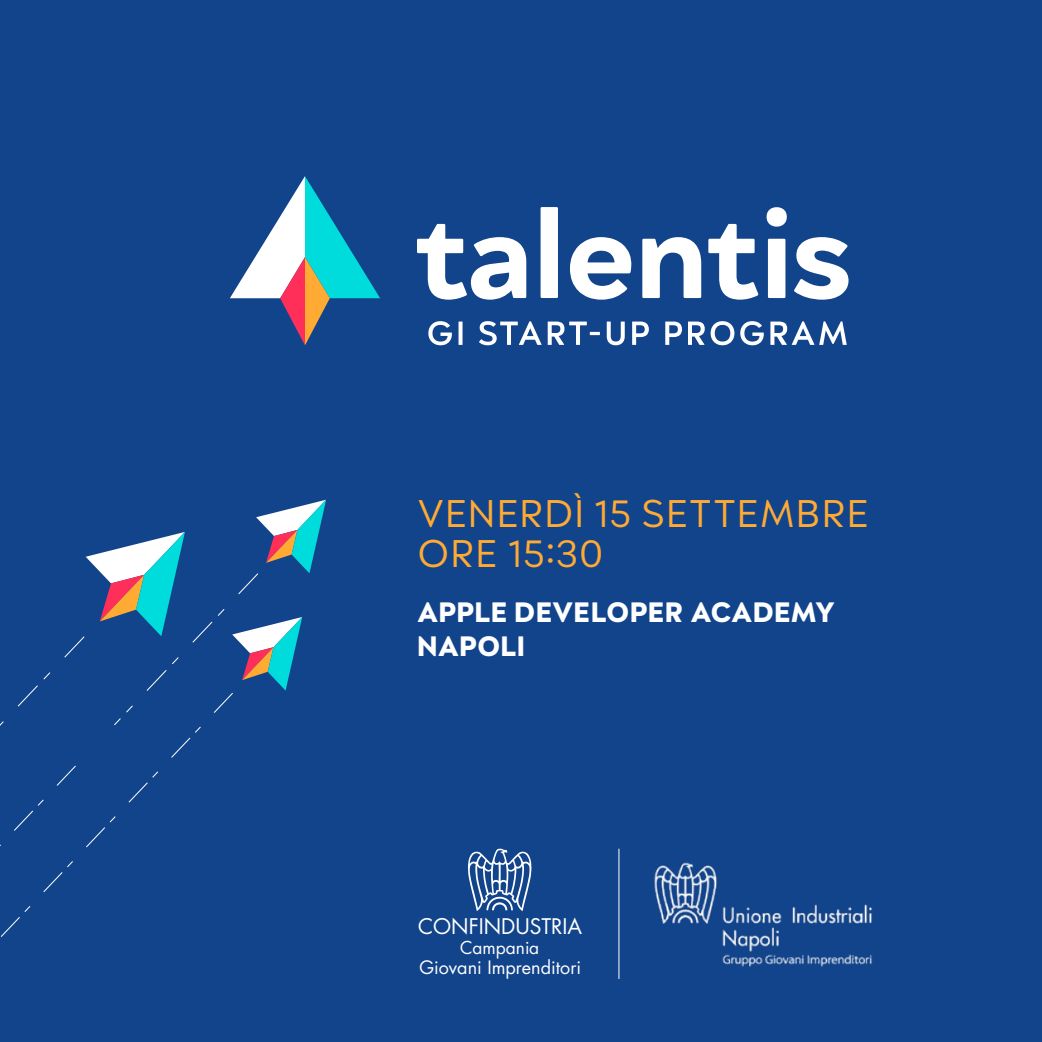
<style>
.page{position:relative;width:1042px;height:1042px;background:#12448c}
.page>*{position:absolute;margin:0;border:0;box-sizing:border-box;transform-origin:0 0}
.t1{font:38.5px/40.2px "Rapor";letter-spacing:.01em;color:#fa3}
.t2{font:700 28px/33.6px "Rapor";letter-spacing:.01em;color:#fff}
.t3{font:21px "Futura LT";color:#fff}
.t4{font:18.03px "Futura LT";color:#fff}
.t5{font:17.32px "Futura LT";color:#fff}
</style>
<div class="page">
<svg style="left:230px;top:176px;width:150px;height:169px"></svg>
<svg style="left:428px;top:321px;width:24px;height:24px"></svg>
<svg style="left:458px;top:321px;width:4px;height:24px"></svg>
<svg style="left:479px;top:321px;width:62px;height:24px"></svg>
<svg style="left:548px;top:321px;width:52px;height:24px"></svg>
<svg style="left:607px;top:321px;width:18px;height:24px"></svg>
<svg style="left:632px;top:321px;width:17px;height:24px"></svg>
<svg style="left:665px;top:321px;width:17px;height:24px"></svg>
<svg style="left:688px;top:321px;width:46px;height:24px"></svg>
<svg style="left:740px;top:321px;width:24px;height:24px"></svg>
<svg style="left:770px;top:321px;width:77px;height:24px"></svg>
<svg style="left:417px;top:224px;width:109px;height:76px"></svg>
<svg style="left:570px;top:237px;width:61px;height:63px"></svg>
<svg style="left:642px;top:237px;width:59px;height:61px"></svg>
<svg style="left:708px;top:224px;width:50px;height:76px"></svg>
<svg style="left:766px;top:207px;width:21px;height:91px"></svg>
<svg style="left:794px;top:237px;width:54px;height:63px"></svg>
<div style="left:540px;top:207px;width:18px;height:91px;background:#fff"></div>
<svg style="left:0;top:765px;width:76px;height:172px"></svg>
<svg style="left:0;top:500px;width:326px;height:242px"></svg>
<img style="left:654px;top:862px;width:219px;height:104px">
<svg style="left:468px;top:848px;width:63px;height:63px"></svg>
<hr style="left:618px;top:848px;width:1px;height:131px;background:#fff">
<h1 class="t1" style="left:417px;top:493px;width:453px">VENERDÌ 15 SETTEMBRE<br>ORE 15:30</h1>
<p class="t2" style="left:417px;top:595px;width:419px">APPLE DEVELOPER ACADEMY<br>NAPOLI</p>
<p class="t3" style="left:418px;top:912px;width:166px">CONFINDUSTRIA</p>
<p class="t5" style="left:460px;top:937px;width:80px">Campania</p>
<p class="t4" style="left:419px;top:956px;width:163px">Giovani Imprenditori</p>
</div>
